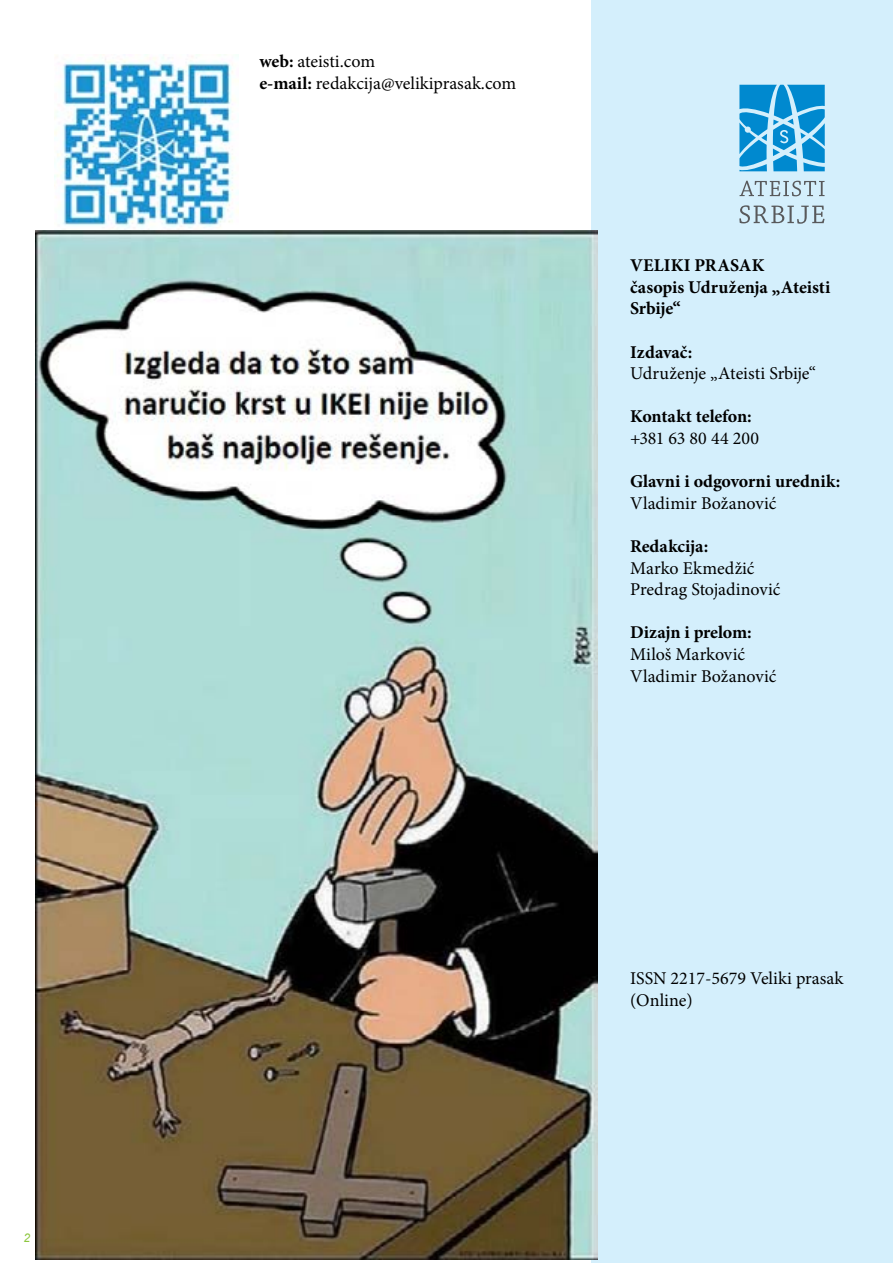
<style>
.page{position:relative;width:893px;height:1263px;background:#fff}
.page>*{position:absolute;margin:0;border:0;box-sizing:border-box;transform-origin:0 0}
.t1{font:18px/21.6px "Minion Pro";color:#000}
.t2{font:700 18px/21.6px "Minion Pro";color:#000}
.t3{font:italic 12px "Arial";color:#8dc63f}
.s1{font-weight:700}
</style>
<div class="page">
<div style="left:591px;top:0;width:302px;height:1263px;background:#d4effc"></div>
<svg style="left:739px;top:85px;width:86px;height:86px"></svg>
<svg style="left:739px;top:181px;width:85px;height:15px"></svg>
<svg style="left:739px;top:205px;width:85px;height:19px"></svg>
<img style="left:54px;top:54px;width:184px;height:177px">
<img style="left:35px;top:231px;width:563px;height:1028px">
<p class="t3" style="left:23px;top:1230px;width:8px">2</p>
<p class="t1" style="left:259px;top:51px;width:258px"><span class="s1">web:</span> ateisti.com<br><span class="s1">e-mail:</span> redakcija@velikiprasak.com</p>
<p class="t2" style="left:630px;top:254px;width:202px">VELIKI PRASAK<br>časopis Udruženja „Ateisti<br>Srbije“</p>
<p class="t2" style="left:630px;top:341px;width:64px">Izdavač:</p>
<p class="t1" style="left:630px;top:363px;width:187px">Udruženje „Ateisti Srbije“</p>
<p class="t2" style="left:630px;top:406px;width:123px">Kontakt telefon:</p>
<p class="t1" style="left:630px;top:427px;width:131px">+381 63 80 44 200</p>
<p class="t2" style="left:630px;top:470px;width:212px">Glavni i odgovorni urednik:</p>
<p class="t1" style="left:630px;top:492px;width:148px">Vladimir Božanović</p>
<p class="t2" style="left:630px;top:535px;width:80px">Redakcija:</p>
<p class="t1" style="left:630px;top:557px;width:152px">Marko Ekmedžić<br>Predrag Stojadinović</p>
<p class="t2" style="left:630px;top:622px;width:123px">Dizajn i prelom:</p>
<p class="t1" style="left:630px;top:643px;width:148px">Miloš Marković<br>Vladimir Božanović</p>
<p class="t1" style="left:630px;top:967px;width:215px">ISSN 2217-5679 Veliki prasak (Online)</p>
</div>
